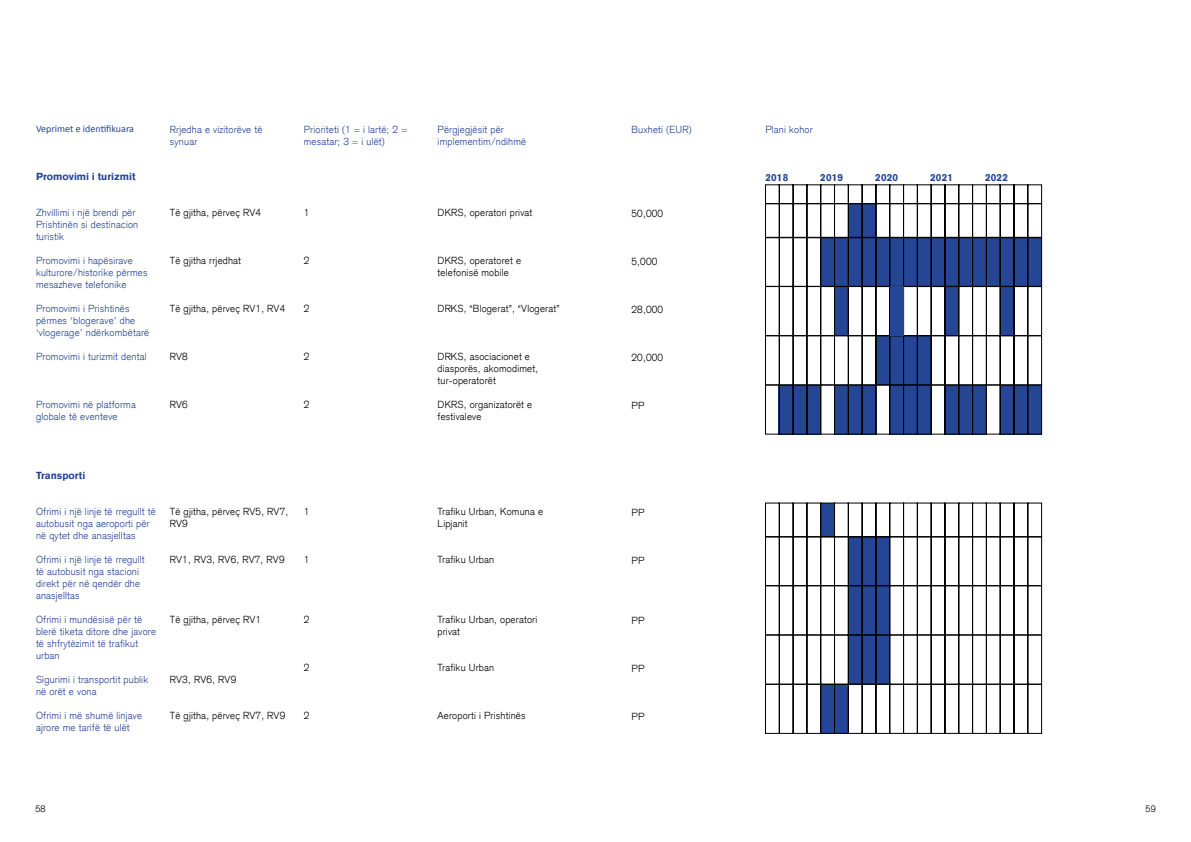
<style>
.page{position:relative;width:1191px;height:842px;background:#fff}
.page>*{position:absolute;margin:0;border:0;box-sizing:border-box;transform-origin:0 0}
.t1{font:300 10px/12px "Akzidenz Grotesk CE";letter-spacing:.02em;color:#254497}
.t2{font:300 10px/12px "Akzidenz Grotesk CE";letter-spacing:.02em;color:#000}
.t3{font:900 10px "Akzidenz Grotesk CE";color:#254497}
.t4{font:10px "Calibri";color:#254497}
.t5{font:900 10px "Akzidenz Grotesk CE";letter-spacing:.02em;color:#244695}
.t6{font:300 9px "Akzidenz Grotesk CE";color:#000}
</style>
<div class="page">
<svg style="left:765px;top:185px;width:276px;height:249px"></svg>
<svg style="left:765px;top:503px;width:276px;height:231px"></svg>
<div style="left:890px;top:286px;width:13px;height:50px;background:#244695"></div>
<p class="t4" style="left:36px;top:122px;width:100px">Veprimet e identifikuara</p>
<p class="t1" style="left:765px;top:123px;width:49px">Plani kohor</p>
<p class="t1" style="left:304px;top:123px;width:105px">Prioriteti (1 = i lartë; 2 = mesatar; 3 = i ulët)</p>
<p class="t1" style="left:437px;top:123px;width:90px">Përgjegjësit për implementim/ndihmë</p>
<p class="t1" style="left:631px;top:123px;width:62px">Buxheti (EUR)</p>
<p class="t1" style="left:170px;top:123px;width:94px">Rrjedha e vizitorëve të synuar</p>
<p class="t3" style="left:36px;top:169px;width:101px">Promovimi i turizmit</p>
<p class="t5" style="left:765px;top:171px;width:24px">2018</p>
<p class="t5" style="left:820px;top:171px;width:24px">2019</p>
<p class="t5" style="left:875px;top:171px;width:24px">2020</p>
<p class="t5" style="left:930px;top:171px;width:24px">2021</p>
<p class="t5" style="left:985px;top:171px;width:24px">2022</p>
<p class="t1" style="left:36px;top:207px;width:104px">Zhvillimi i një brendi për<br>Prishtinën si destinacion turistik</p>
<p class="t1" style="left:36px;top:255px;width:113px">Promovimi i hapësirave kulturore/historike përmes mesazheve telefonike</p>
<p class="t1" style="left:36px;top:303px;width:115px">Promovimi i Prishtinës përmes ‘blogerave’ dhe ‘vlogerage’ ndërkombëtarë</p>
<p class="t1" style="left:36px;top:351px;width:112px">Promovimi i turizmit dental</p>
<p class="t1" style="left:36px;top:399px;width:101px">Promovimi në platforma globale të eventeve</p>
<p class="t2" style="left:170px;top:207px;width:93px">Të gjitha, përveç RV4</p>
<p class="t2" style="left:170px;top:255px;width:73px">Të gjitha rrjedhat</p>
<p class="t2" style="left:170px;top:303px;width:117px">Të gjitha, përveç RV1, RV4</p>
<p class="t2" style="left:170px;top:351px;width:19px">RV8</p>
<p class="t2" style="left:170px;top:399px;width:19px">RV6</p>
<p class="t2" style="left:304px;top:207px;width:7px">1</p>
<p class="t2" style="left:304px;top:255px;width:7px">2</p>
<p class="t2" style="left:304px;top:303px;width:7px">2</p>
<p class="t2" style="left:304px;top:351px;width:7px">2</p>
<p class="t2" style="left:304px;top:399px;width:7px">2</p>
<p class="t2" style="left:437px;top:207px;width:96px">DKRS, operatori privat</p>
<p class="t2" style="left:437px;top:255px;width:85px">DKRS, operatoret e telefonisë mobile</p>
<p class="t2" style="left:437px;top:303px;width:123px">DRKS, “Blogerat”, “Vlogerat”</p>
<p class="t2" style="left:437px;top:351px;width:102px">DRKS, asociacionet e diasporës, akomodimet, tur-operatorët</p>
<p class="t2" style="left:437px;top:399px;width:96px">DKRS, organizatorët e festivaleve</p>
<p class="t2" style="left:631px;top:207px;width:33px">50,000</p>
<p class="t2" style="left:631px;top:255px;width:27px">5,000</p>
<p class="t2" style="left:631px;top:303px;width:33px">28,000</p>
<p class="t2" style="left:631px;top:351px;width:33px">20,000</p>
<p class="t2" style="left:631px;top:399px;width:14px">PP</p>
<p class="t3" style="left:36px;top:469px;width:51px">Transporti</p>
<p class="t1" style="left:36px;top:506px;width:121px">Ofrimi i një linje të rregullt të autobusit nga aeroporti për në qytet dhe anasjelltas</p>
<p class="t1" style="left:36px;top:554px;width:110px">Ofrimi i një linje të rregullt të autobusit nga stacioni direkt për në qendër dhe anasjelltas</p>
<p class="t1" style="left:36px;top:614px;width:122px">Ofrimi i mundësisë për të blerë tiketa ditore dhe javore të shfrytëzimit të trafikut urban</p>
<p class="t1" style="left:36px;top:674px;width:114px">Sigurimi i transportit publik në orët e vona</p>
<p class="t1" style="left:36px;top:710px;width:108px">Ofrimi i më shumë linjave ajrore me tarifë të ulët</p>
<p class="t2" style="left:170px;top:506px;width:120px">Të gjitha, përveç RV5, RV7,<br>RV9</p>
<p class="t2" style="left:170px;top:554px;width:116px">RV1, RV3, RV6, RV7, RV9</p>
<p class="t2" style="left:170px;top:614px;width:93px">Të gjitha, përveç RV1</p>
<p class="t2" style="left:170px;top:674px;width:68px">RV3, RV6, RV9</p>
<p class="t2" style="left:170px;top:710px;width:117px">Të gjitha, përveç RV7, RV9</p>
<p class="t2" style="left:304px;top:506px;width:7px">1</p>
<p class="t2" style="left:304px;top:554px;width:7px">1</p>
<p class="t2" style="left:304px;top:614px;width:7px">2</p>
<p class="t2" style="left:304px;top:662px;width:7px">2</p>
<p class="t2" style="left:304px;top:710px;width:7px">2</p>
<p class="t2" style="left:437px;top:506px;width:107px">Trafiku Urban, Komuna e<br>Lipjanit</p>
<p class="t2" style="left:437px;top:554px;width:58px">Trafiku Urban</p>
<p class="t2" style="left:437px;top:614px;width:101px">Trafiku Urban, operatori privat</p>
<p class="t2" style="left:437px;top:662px;width:58px">Trafiku Urban</p>
<p class="t2" style="left:437px;top:710px;width:89px">Aeroporti i Prishtinës</p>
<p class="t2" style="left:631px;top:506px;width:14px">PP</p>
<p class="t2" style="left:631px;top:554px;width:14px">PP</p>
<p class="t2" style="left:631px;top:614px;width:14px">PP</p>
<p class="t2" style="left:631px;top:662px;width:14px">PP</p>
<p class="t2" style="left:631px;top:710px;width:14px">PP</p>
<p class="t6" style="left:35px;top:803px;width:12px">58</p>
<p class="t6" style="left:1145px;top:803px;width:12px">59</p>
</div>
